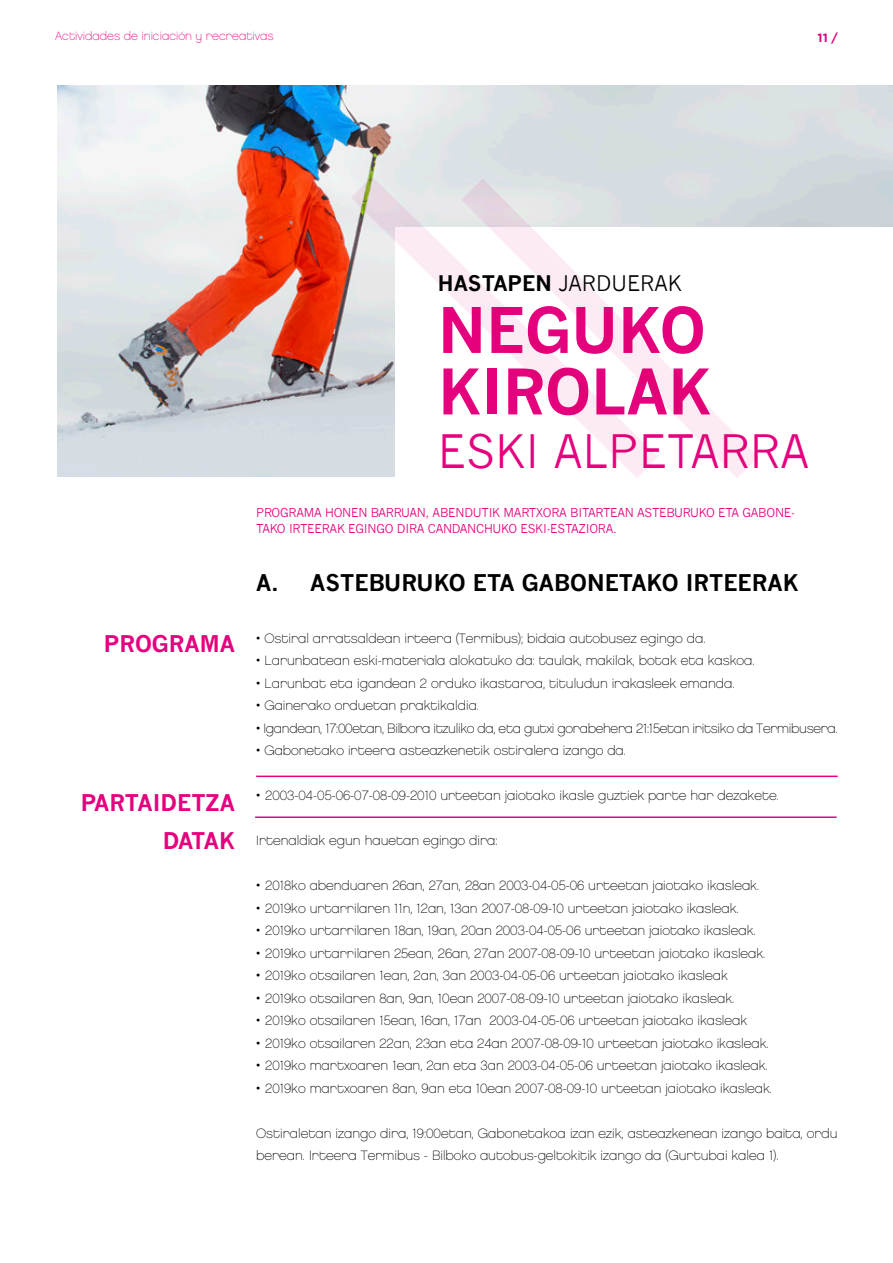
<style>
.page{position:relative;width:893px;height:1263px;background:#fff}
.page>*{position:absolute;margin:0;border:0;box-sizing:border-box;transform-origin:0 0}
.t1{font:700 61.5px/61.5px "News Gothic";color:#e5007d}
.t2{font:45px "News Gothic";color:#e5007d}
.t3{font:700 22.5px "News Gothic";color:#000}
.t4{font:700 22.5px/38.4px "News Gothic";color:#e5007d;text-align:right}
.t5{font:21px "News Gothic";color:#000}
.t6{font:13.5px/22.5px "Chalet Paris Nineteen Eighty";color:#000}
.t7{font:13.5px "Chalet Paris Nineteen Eighty";letter-spacing:-.02em;color:#000}
.t8{font:12px/16.5px "News Gothic";letter-spacing:-.02em;color:#e5007d}
.t9{font:12px "Chalet Paris Nineteen Eighty";color:#e5007d}
.t10{font:700 12px "Gotham";color:#e5007d}
.s1{font-weight:700}
</style>
<div class="page">
<img style="left:57px;top:85px;width:836px;height:392px">
<div style="left:395px;top:228px;width:498px;height:288px;background:#fff"></div>
<svg style="left:349px;top:175px;width:310px;height:302px"></svg>
<svg style="left:460px;top:177px;width:300px;height:301px"></svg>
<hr style="left:256px;top:775px;width:582px;height:2px;background:#e5007d">
<hr style="left:255px;top:816px;width:582px;height:2px;background:#e5007d">
<p class="t9" style="left:55px;top:29px;width:220px">Actividades de iniciación y recreativas</p>
<p class="t10" style="left:818px;top:31px;width:22px">11 /</p>
<h3 class="t5" style="left:438px;top:272px;width:245px"><span class="s1">HASTAPEN</span> JARDUERAK</h3>
<h1 class="t1" style="left:438px;top:299px;width:275px">NEGUKO<br>KIROLAK</h1>
<h2 class="t2" style="left:438px;top:426px;width:372px">ESKI ALPETARRA</h2>
<p class="t8" style="left:256px;top:504px;width:540px">PROGRAMA HONEN BARRUAN, ABENDUTIK MARTXORA BITARTEAN ASTEBURUKO ETA GABONE-<br>TAKO IRTEERAK EGINGO DIRA CANDANCHUKO ESKI-ESTAZIORA.</p>
<h3 class="t4" style="left:104px;top:624px;width:133px">PROGRAMA</h3>
<h3 class="t4" style="left:81px;top:783px;width:156px">PARTAIDETZA<br>DATAK</h3>
<h3 class="t3" style="left:256px;top:569px;width:544px">A. ASTEBURUKO ETA GABONETAKO IRTEERAK</h3>
<p class="t6" style="left:256px;top:627px;width:451px">• Ostiral arratsaldean irteera (Termibus); bidaia autobusez egingo da.</p>
<p class="t6" style="left:256px;top:649px;width:500px">• Larunbatean eski-materiala alokatuko da: taulak, makilak, botak eta kaskoa.</p>
<p class="t6" style="left:256px;top:672px;width:480px">• Larunbat eta igandean 2 orduko ikastaroa, tituludun irakasleek emanda.</p>
<p class="t6" style="left:256px;top:695px;width:224px">• Gainerako orduetan praktikaldia.</p>
<p class="t7" style="left:256px;top:720px;width:583px">• Igandean, 17:00etan, Bilbora itzuliko da, eta gutxi gorabehera 21:15etan iritsiko da Termibusera.</p>
<p class="t6" style="left:256px;top:740px;width:371px">• Gabonetako irteera asteazkenetik ostiralera izango da.</p>
<p class="t6" style="left:256px;top:785px;width:524px">• 2003-04-05-06-07-08-09-2010 urteetan jaiotako ikasle guztiek parte har dezakete.</p>
<p class="t6" style="left:256px;top:830px;width:243px">Irtenaldiak egun hauetan egingo dira:</p>
<p class="t6" style="left:256px;top:875px;width:504px">• 2018ko abenduaren 26an, 27an, 28an 2003-04-05-06 urteetan jaiotako ikasleak.</p>
<p class="t6" style="left:256px;top:897px;width:484px">• 2019ko urtarrilaren 11n, 12an, 13an 2007-08-09-10 urteetan jaiotako ikasleak.</p>
<p class="t6" style="left:256px;top:920px;width:501px">• 2019ko urtarrilaren 18an, 19an, 20an 2003-04-05-06 urteetan jaiotako ikasleak.</p>
<p class="t6" style="left:256px;top:942px;width:511px">• 2019ko urtarrilaren 25ean, 26an, 27an 2007-08-09-10 urteetan jaiotako ikasleak.</p>
<p class="t6" style="left:256px;top:965px;width:473px">• 2019ko otsailaren 1ean, 2an, 3an 2003-04-05-06 urteetan jaiotako ikasleak</p>
<p class="t6" style="left:256px;top:987px;width:480px">• 2019ko otsailaren 8an, 9an, 10ean 2007-08-09-10 urteetan jaiotako ikasleak.</p>
<p class="t6" style="left:256px;top:1010px;width:492px">• 2019ko otsailaren 15ean, 16an, 17an 2003-04-05-06 urteetan jaiotako ikasleak</p>
<p class="t6" style="left:256px;top:1032px;width:514px">• 2019ko otsailaren 22an, 23an eta 24an 2007-08-09-10 urteetan jaiotako ikasleak.</p>
<p class="t6" style="left:256px;top:1055px;width:513px">• 2019ko martxoaren 1ean, 2an eta 3an 2003-04-05-06 urteetan jaiotako ikasleak.</p>
<p class="t6" style="left:256px;top:1077px;width:517px">• 2019ko martxoaren 8an, 9an eta 10ean 2007-08-09-10 urteetan jaiotako ikasleak.</p>
<p class="t6" style="left:256px;top:1122px;width:583px">Ostiraletan izango dira, 19:00etan, Gabonetakoa izan ezik, asteazkenean izango baita, ordu berean. Irteera Termibus - Bilboko autobus-geltokitik izango da (Gurtubai kalea 1).</p>
</div>
